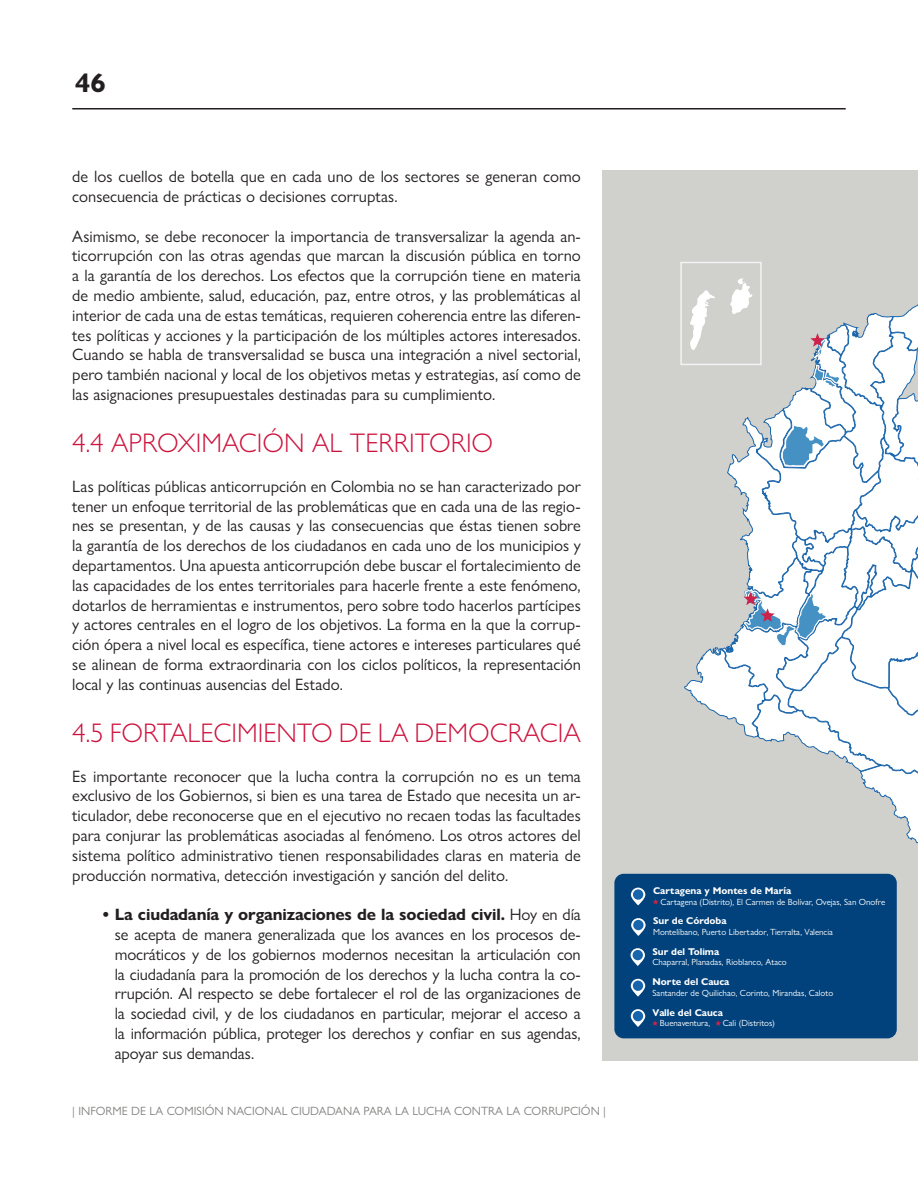
<style>
.page{position:relative;width:918px;height:1188px;background:#fff}
.page>*{position:absolute;margin:0;border:0;box-sizing:border-box;transform-origin:0 0}
.t1{font:300 27px "Gill Sans Nova";color:#cd123d}
.t2{font:700 27px "Gill Sans Nova";color:#231f20}
.t3{font:16.5px/19.8px "Gill Sans Nova";color:#231f20;text-align:justify}
.t4{font:12px "Gill Sans Nova";color:#848482}
.t5{font:700 9.9px "Gill Sans Nova";color:#fff}
.t6{font:9px "Gill Sans Nova";color:#fff}
.s1{font-weight:700}
</style>
<div class="page">
<hr style="left:72px;top:108px;width:774px;height:2px;background:#231f20">
<div style="left:602px;top:170px;width:316px;height:890px;background:#d0d1cc"></div>
<div style="left:680px;top:262px;width:82px;height:103px;border:2px solid #f2f3f4"></div>
<svg style="left:684px;top:269px;width:234px;height:609px"></svg>
<div style="left:614px;top:874px;width:283px;height:164px;background:#01427c;border-radius:9px"></div>
<svg style="left:631px;top:918px;width:15px;height:18px"></svg>
<div style="left:633px;top:920px;width:11px;height:10px;background:#1765ad;border-radius:50%"></div>
<svg style="left:631px;top:948px;width:14px;height:18px"></svg>
<div style="left:633px;top:950px;width:10px;height:10px;background:#1765ad;border-radius:50%"></div>
<svg style="left:631px;top:979px;width:14px;height:18px"></svg>
<div style="left:633px;top:981px;width:10px;height:10px;background:#1765ad;border-radius:50%"></div>
<svg style="left:631px;top:888px;width:14px;height:17px"></svg>
<div style="left:633px;top:889px;width:10px;height:11px;background:#1765ad;border-radius:50%"></div>
<svg style="left:653px;top:899px;width:6px;height:5px"></svg>
<svg style="left:631px;top:1009px;width:14px;height:18px"></svg>
<div style="left:633px;top:1011px;width:10px;height:10px;background:#1765ad;border-radius:50%"></div>
<svg style="left:652px;top:1020px;width:6px;height:6px"></svg>
<svg style="left:715px;top:1020px;width:6px;height:6px"></svg>
<h1 class="t2" style="left:75px;top:66px;width:32px">46</h1>
<p class="t3" style="left:72px;top:166px;width:510px">de los cuellos de botella que en cada uno de los sectores se generan como consecuencia de prácticas o decisiones corruptas.</p>
<p class="t3" style="left:72px;top:226px;width:510px">Asimismo, se debe reconocer la importancia de transversalizar la agenda an&shy;ticorrupción con las otras agendas que marcan la discusión pública en torno a la garantía de los derechos. Los efectos que la corrupción tiene en materia de medio ambiente, salud, educación, paz, entre otros, y las problemáticas al interior de cada una de estas temáticas, requieren coherencia entre las diferen&shy;tes políticas y acciones y la participación de los múltiples actores interesados.<br>Cuando se habla de transversalidad se busca una integración a nivel sectorial, pero también nacional y local de los objetivos metas y estrategias, así como de las asignaciones presupuestales destinadas para su cumplimiento.</p>
<h1 class="t1" style="left:72px;top:426px;width:423px">4.4 APROXIMACIÓN AL TERRITORIO</h1>
<p class="t3" style="left:72px;top:476px;width:510px">Las políticas públicas anticorrupción en Colombia no se han caracterizado por tener un enfoque territorial de las problemáticas que en cada una de las regio&shy;nes se presentan, y de las causas y las consecuencias que éstas tienen sobre la garantía de los derechos de los ciudadanos en cada uno de los municipios y departamentos. Una apuesta anticorrupción debe buscar el fortalecimiento de las capacidades de los entes territoriales para hacerle frente a este fenómeno, dotarlos de herramientas e instrumentos, pero sobre todo hacerlos partícipes y actores centrales en el logro de los objetivos. La forma en la que la corrup&shy;ción ópera a nivel local es específica, tiene actores e intereses particulares qué se alinean de forma extraordinaria con los ciclos políticos, la representación local y las continuas ausencias del Estado.</p>
<h1 class="t1" style="left:72px;top:716px;width:510px">4.5 FORTALECIMIENTO DE LA DEMOCRACIA</h1>
<p class="t3" style="left:72px;top:766px;width:510px">Es importante reconocer que la lucha contra la corrupción no es un tema exclusivo de los Gobiernos, si bien es una tarea de Estado que necesita un ar&shy;ticulador, debe reconocerse que en el ejecutivo no recaen todas las facultades para conjurar las problemáticas asociadas al fenómeno. Los otros actores del sistema político administrativo tienen responsabilidades claras en materia de producción normativa, detección investigación y sanción del delito.</p>
<p class="t3" style="left:115px;top:904px;width:468px;text-indent:-13px"><span class="s1">• La ciudadanía y organizaciones de la sociedad civil.</span> Hoy en día se acepta de manera generalizada que los avances en los procesos de&shy;mocráticos y de los gobiernos modernos necesitan la articulación con la ciudadanía para la promoción de los derechos y la lucha contra la co&shy;rrupción. Al respecto se debe fortalecer el rol de las organizaciones de la sociedad civil, y de los ciudadanos en particular, mejorar el acceso a la información pública, proteger los derechos y confiar en sus agendas, apoyar sus demandas.</p>
<p class="t5" style="left:653px;top:915px;width:75px">Sur de Córdoba</p>
<p class="t5" style="left:653px;top:885px;width:140px">Cartagena y Montes de María</p>
<p class="t6" style="left:661px;top:896px;width:226px">Cartagena (Distrito), El Carmen de Bolívar, Ovejas, San Onofre</p>
<p class="t6" style="left:653px;top:926px;width:181px">Montelíbano, Puerto Libertador, Tierralta, Valencia</p>
<p class="t5" style="left:652px;top:945px;width:68px">Sur del Tolima</p>
<p class="t6" style="left:652px;top:957px;width:136px">Chaparral, Planadas, Rioblanco, Ataco</p>
<p class="t5" style="left:652px;top:976px;width:79px">Norte del Cauca</p>
<p class="t6" style="left:652px;top:987px;width:182px">Santander de Quilichao, Corinto, Mirandas, Caloto</p>
<p class="t5" style="left:652px;top:1006px;width:72px">Valle del Cauca</p>
<p class="t6" style="left:660px;top:1018px;width:52px">Buenaventura,</p>
<p class="t6" style="left:723px;top:1018px;width:54px">Cali (Distritos)</p>
<p class="t4" style="left:72px;top:1103px;width:535px">| INFORME DE LA COMISIÓN NACIONAL CIUDADANA PARA LA LUCHA CONTRA LA CORRUPCIÓN |</p>
</div>
